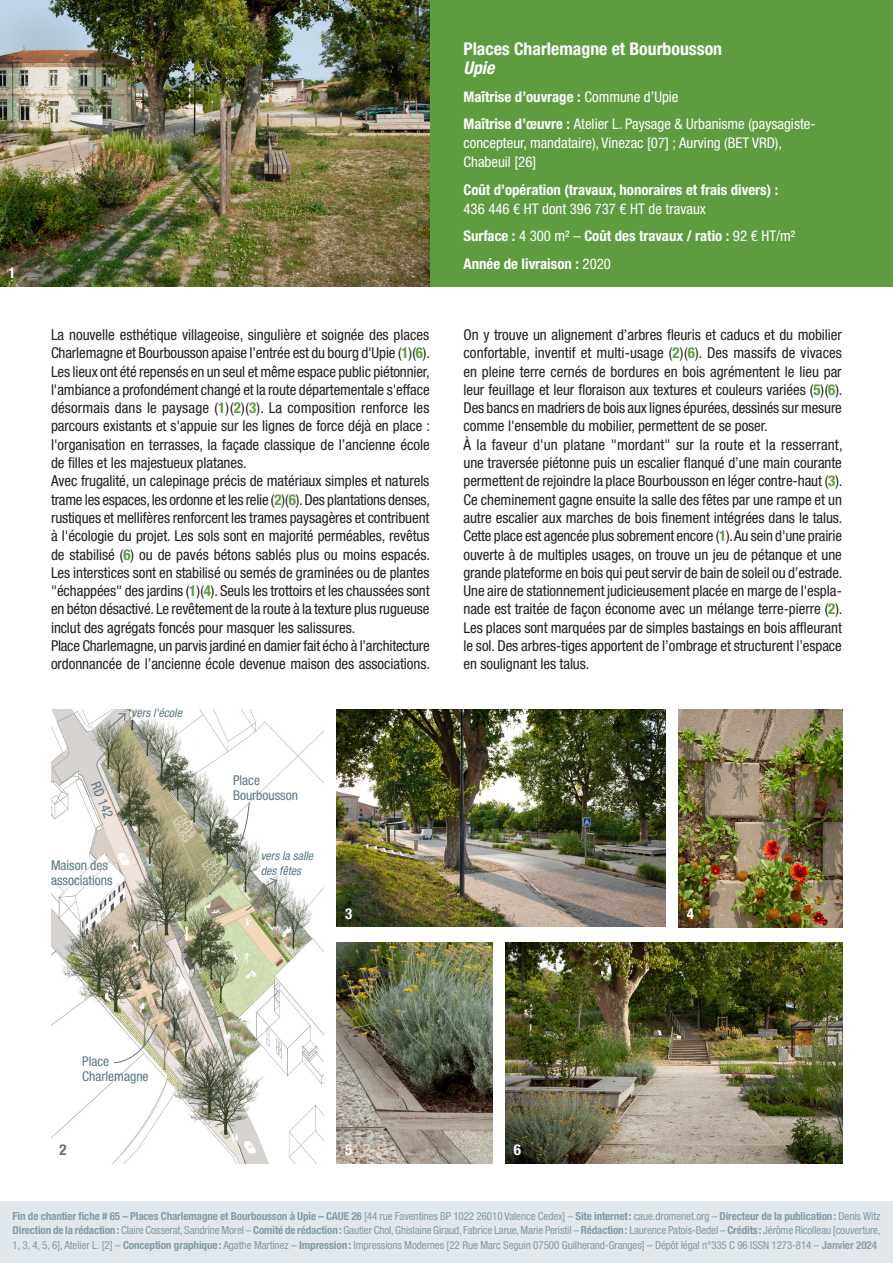
<style>
.page{position:relative;width:893px;height:1263px;background:#fff}
.page>*{position:absolute;margin:0;border:0;box-sizing:border-box;transform-origin:0 0}
.t1{font:700 condensed 17.7px "Helvetica Neue LT Std";color:#fff}
.t2{font:italic 700 condensed 17.7px "Helvetica Neue LT Pro";color:#fff}
.Labeur_10pt{font:condensed 15px/18.3px "Helvetica Neue LT Pro";letter-spacing:-.005em;color:#231f20;text-align:justify}
.Num_legende_10pt{font:700 condensed 15px "Helvetica Neue LT Pro";color:#fff}
.Num_legende_10pt-2{font:700 condensed 15px "Helvetica Neue LT Pro";color:#5d7682}
.t3{font:700 condensed 14.7px/19px "Helvetica Neue LT Std";color:#fff}
.t4{font:condensed 14.7px/19px "Helvetica Neue LT Pro";color:#fff}
.t5{font:condensed 13.5px/15px "Helvetica Neue LT Pro";color:#5d7682}
.t6{font:italic condensed 12px/15px "Helvetica Neue LT Pro";color:#5d7682}
.Colophon{font:condensed 11.1px/14.7px "Helvetica Neue LT Pro";letter-spacing:-.01em;color:#849aa6;text-align:justify}
.s1{font-weight:700;color:#5f9c3f}
.s2{font-family:"Helvetica Neue LT Pro";font-weight:400}
.s3{font-family:"Helvetica Neue LT Std";font-weight:700}
.s4{font-weight:700}
.s5{color:#91a0ab}
.s6{font-family:"Helvetica Neue LT Std";font-weight:700;color:#91a0ab}
</style>
<div class="page">
<div style="left:429px;top:0;width:464px;height:287px;background:#5f9c3f"></div>
<div style="left:0;top:1201px;width:893px;height:62px;background:#e2e7eb"></div>
<img style="left:0;top:0;width:429px;height:287px">
<img style="left:337px;top:943px;width:155px;height:220px">
<img style="left:505px;top:943px;width:337px;height:220px">
<img style="left:678px;top:709px;width:164px;height:218px">
<img style="left:337px;top:709px;width:328px;height:218px">
<img style="left:51px;top:709px;width:273px;height:454px">
<div style="left:261px;top:851px;width:63px;height:25px;background:#fff"></div>
<div style="left:132px;top:709px;width:63px;height:11px;background:#fff"></div>
<svg style="left:113px;top:1024px;width:45px;height:40px"></svg>
<svg style="left:108px;top:713px;width:18px;height:16px"></svg>
<img style="left:209px;top:802px;width:68px;height:109px">
<p class="Num_legende_10pt" style="left:9px;top:264px;width:9px">1</p>
<p class="Labeur_10pt" style="left:51px;top:325px;width:380px">La nouvelle esthétique villageoise, singulière et soignée des places Charlemagne et Bourbousson apaise l’entrée est du bourg d'Upie (<span class="s1">1</span>)(<span class="s1">6</span>).<br>Les lieux ont été repensés en un seul et même espace public piétonnier, l'ambiance a profondément changé et la route départementale s'efface désormais dans le paysage (<span class="s1">1</span>)(<span class="s1">2</span>)(<span class="s1">3</span>). La composition renforce les parcours existants et s'appuie sur les lignes de force déjà en place : l'organisation en terrasses, la façade classique de l’ancienne école de filles et les majestueux platanes.</p>
<p class="Labeur_10pt" style="left:51px;top:472px;width:381px">Avec frugalité, un calepinage précis de matériaux simples et naturels trame les espaces, les ordonne et les relie (<span class="s1">2</span>)(<span class="s1">6</span>). Des plantations denses, rustiques et mellifères renforcent les trames paysagères et contribuent à l'écologie du projet. Les sols sont en majorité perméables, revêtus de stabilisé (<span class="s1">6</span>) ou de pavés bétons sablés plus ou moins espacés.<br>Les interstices sont en stabilisé ou semés de graminées ou de plantes "échappées" des jardins (<span class="s1">1</span>)(<span class="s1">4</span>). Seuls les trottoirs et les chaussées sont en béton désactivé. Le revêtement de la route à la texture plus rugueuse inclut des agrégats foncés pour masquer les salissures.</p>
<p class="Labeur_10pt" style="left:51px;top:636px;width:381px">Place Charlemagne, un parvis jardiné en damier fait écho à l’architecture ordonnancée de l’ancienne école devenue maison des associations.</p>
<p class="t6" style="left:132px;top:706px;width:52px">vers l'école</p>
<p class="t5" style="left:102px;top:780px;width:39px;rotate:68deg">RD 142</p>
<p class="t5" style="left:51px;top:858px;width:63px">Maison des associations</p>
<p class="t5" style="left:233px;top:773px;width:66px">Place<br>Bourbousson</p>
<p class="t6" style="left:261px;top:849px;width:54px">vers la salle des fêtes</p>
<p class="t1" style="left:463px;top:38px;width:260px">Places Charlemagne et Bourbousson</p>
<p class="t2" style="left:463px;top:57px;width:32px">Upie</p>
<p class="t3" style="left:463px;top:87px;width:216px">Maîtrise d’ouvrage : <span class="s2">Commune d’Upie</span></p>
<p class="t4" style="left:463px;top:114px;width:354px"><span class="s3">Maîtrise d’œuvre :</span> Atelier L. Paysage &amp; Urbanisme (paysagiste&shy;concepteur, mandataire), Vinezac [07] ; Aurving (BET VRD),<br>Chabeuil [26]</p>
<p class="t3" style="left:463px;top:180px;width:316px">Coût d’opération (travaux, honoraires et frais divers) :<br><span class="s2">436 446 € HT dont 396 737 € HT de travaux</span></p>
<p class="t3" style="left:463px;top:226px;width:334px">Surface : <span class="s2">4 300 m² –</span> Coût des travaux / ratio : <span class="s2">92 € HT/m²</span></p>
<p class="t3" style="left:463px;top:254px;width:149px">Année de livraison : <span class="s2">2020</span></p>
<p class="Labeur_10pt" style="left:463px;top:325px;width:380px">On y trouve un alignement d’arbres fleuris et caducs et du mobilier confortable, inventif et multi-usage (<span class="s1">2</span>)(<span class="s1">6</span>). Des massifs de vivaces en pleine terre cernés de bordures en bois agrémentent le lieu par leur feuillage et leur floraison aux textures et couleurs variées (<span class="s1">5</span>)(<span class="s1">6</span>).<br>Des bancs en madriers de bois aux lignes épurées, dessinés sur mesure comme l'ensemble du mobilier, permettent de se poser.</p>
<p class="Labeur_10pt" style="left:463px;top:435px;width:381px">À la faveur d'un platane "mordant" sur la route et la resserrant, une traversée piétonne puis un escalier flanqué d’une main courante permettent de rejoindre la place Bourbousson en léger contre-haut (<span class="s1">3</span>).<br>Ce cheminement gagne ensuite la salle des fêtes par une rampe et un autre escalier aux marches de bois finement intégrées dans le talus.<br>Cette place est agencée plus sobrement encore (<span class="s1">1</span>). Au sein d'une prairie ouverte à de multiples usages, on trouve un jeu de pétanque et une grande plateforme en bois qui peut servir de bain de soleil ou d’estrade.</p>
<p class="Labeur_10pt" style="left:463px;top:582px;width:380px">Une aire de stationnement judicieusement placée en marge de l'espla&shy;nade est traitée de façon économe avec un mélange terre-pierre (<span class="s1">2</span>).<br>Les places sont marquées par de simples bastaings en bois affleurant le sol. Des arbres-tiges apportent de l’ombrage et structurent l’espace en soulignant les talus.</p>
<p class="Num_legende_10pt" style="left:345px;top:904px;width:9px">3</p>
<p class="Num_legende_10pt" style="left:687px;top:904px;width:9px">4</p>
<p class="t5" style="left:82px;top:1053px;width:68px">Place<br>Charlemagne</p>
<p class="Num_legende_10pt-2" style="left:60px;top:1140px;width:9px">2</p>
<p class="Num_legende_10pt" style="left:345px;top:1140px;width:9px">5</p>
<p class="Num_legende_10pt" style="left:514px;top:1140px;width:9px">6</p>
<p class="Colophon" style="left:13px;top:1208px;width:870px"><span class="s4">Fin de chantier fiche # 65 – Places Charlemagne et Bourbousson à Upie – CAUE 26</span> [44 rue Faventines BP 1022 26010 Valence Cedex] – <span class="s4">Site internet:</span> caue.dromenet.org – <span class="s4">Directeur de la publication:</span> Denis Witz <span class="s4">Direction de la rédaction:</span> Claire Cosserat, Sandrine Morel – <span class="s4">Comité de rédaction:</span> Gautier Chol, Ghislaine Giraud, Fabrice Larue, Marie Peristil – <span class="s4">Rédaction:</span> Laurence Patois-Bedel – <span class="s4">Crédits:</span> Jérôme Ricolleau [couverture, 1, 3, 4, 5, 6], Atelier L. [2] – <span class="s4">Conception graphique:</span> Agathe Martinez – <span class="s4">Impression:</span> Impressions Modernes [22 Rue Marc Seguin 07500 Guilherand-Granges] – Dépôt légal n°335 C 96 ISSN 1273-814 <span class="s5">–</span> <span class="s6">Janvier 2024</span></p>
</div>
